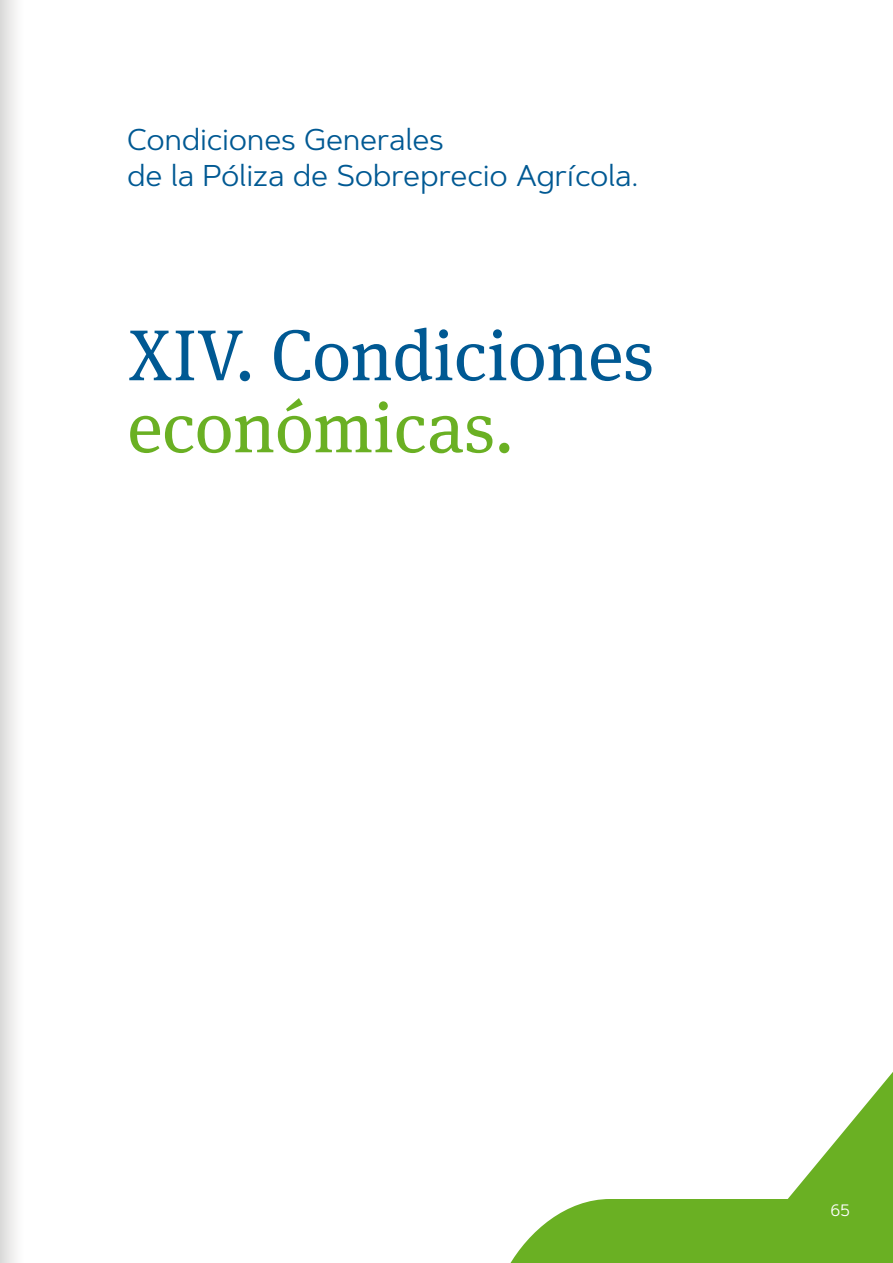
<style>
.page{position:relative;width:893px;height:1263px;background:#fff}
.page>*{position:absolute;margin:0;border:0;box-sizing:border-box;transform-origin:0 0}
._2020_Portadilla_Titular_-_azul{font:72px/72px "Meta Serif Pro";color:#005993}
.t1{font:30px/36px "Artegra Sans";letter-spacing:-.005em;color:#005993}
.t2{font:16.5px "Artegra Sans";color:#fff}
.s1{color:#6ab023}
</style>
<div class="page">
<svg style="left:510px;top:1072px;width:383px;height:191px"></svg>
<div style="left:0;top:0;width:40px;height:1263px;background:linear-gradient(to right,#e3e2e2,#fff)"></div>
<p class="t1" style="left:127px;top:121px;width:512px">Condiciones Generales<br>de la Póliza de Sobreprecio Agrícola.</p>
<p class="_2020_Portadilla_Titular_-_azul" style="left:128px;top:316px;width:528px">XIV. Condiciones <span class="s1">económicas.</span></p>
<p class="t2" style="left:831px;top:1198px;width:21px">65</p>
</div>
